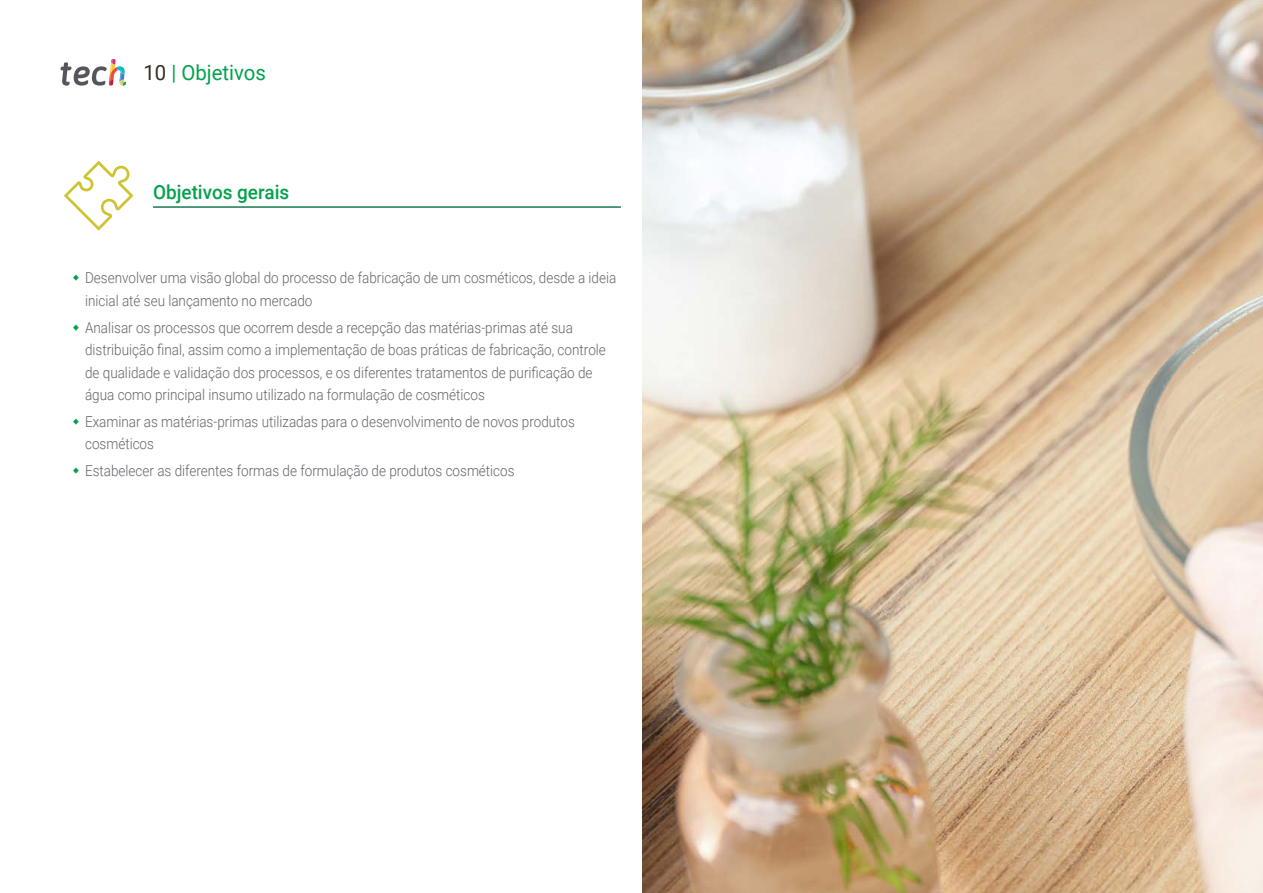
<style>
.page{position:relative;width:1263px;height:893px;background:#fff}
.page>*{position:absolute;margin:0;border:0;box-sizing:border-box;transform-origin:0 0}
.t1{font:21px "Roboto";color:#04a14d}
.t2{font:500 19.5px "Roboto";color:#04a14d}
.t3{font:300 15px/22.5px "Roboto";color:#61646a;scale:.9 1}
.s1{color:#312e20}
</style>
<div class="page">
<hr style="left:153px;top:207px;width:468px;height:1px;background:#04a14d">
<svg style="left:64px;top:161px;width:70px;height:70px"></svg>
<img style="left:642px;top:0;width:621px;height:893px">
<svg style="left:61px;top:59px;width:65px;height:27px"></svg>
<h1 class="t1" style="left:144px;top:57px;width:124px"><span class="s1">10</span> | Objetivos</h1>
<h2 class="t2" style="left:153px;top:178px;width:138px">Objetivos gerais</h2>
<p class="t3" style="left:85px;top:266px;width:592px">Desenvolver uma visão global do processo de fabricação de um cosméticos, desde a ideia inicial até seu lançamento no mercado</p>
<p class="t3" style="left:85px;top:315px;width:580px">Analisar os processos que ocorrem desde a recepção das matérias-primas até sua distribuição final, assim como a implementação de boas práticas de fabricação, controle de qualidade e validação dos processos, e os diferentes tratamentos de purificação de água como principal insumo utilizado na formulação de cosméticos</p>
<p class="t3" style="left:85px;top:410px;width:546px">Examinar as matérias-primas utilizadas para o desenvolvimento de novos produtos cosméticos</p>
<p class="t3" style="left:85px;top:459px;width:479px">Estabelecer as diferentes formas de formulação de produtos cosméticos</p>
</div>
